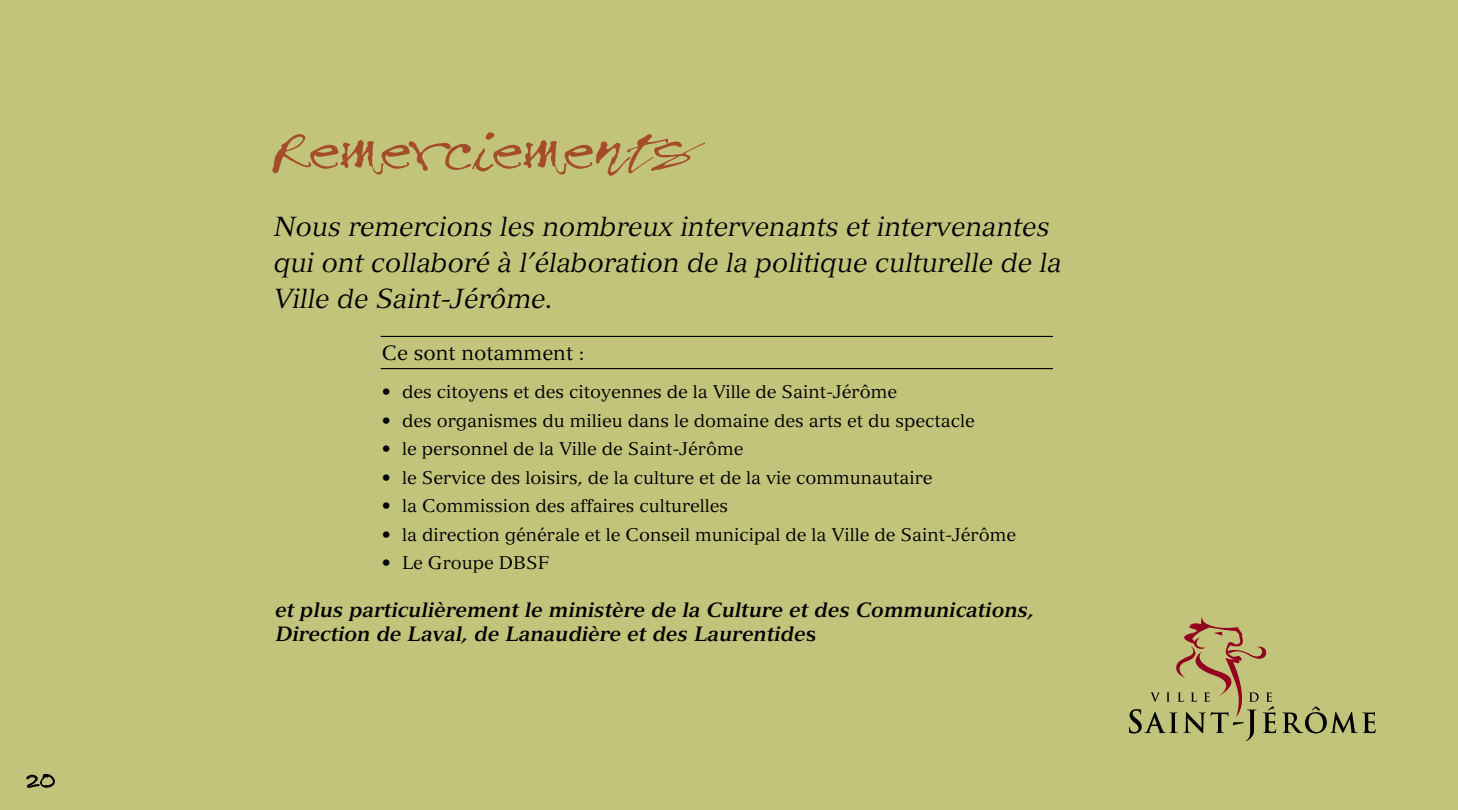
<style>
.page{position:relative;width:1458px;height:810px;background:#c1c47a}
.page>*{position:absolute;margin:0;border:0;box-sizing:border-box;transform-origin:0 0}
.Titre_Treefrog{font:54px "Treefrog";color:#a54d2a}
.Texte_12_pt{font:italic 27px/36px "Versailles";color:#000}
.Texte_10_pt{font:italic 700 20.25px/24.8px "Versailles";color:#000}
.Texte_10_pt-2{font:20.25px "Versailles";color:#000}
.t1{font:20.25px "Treefrog";color:#000}
.Texte_10_pt-3{font:18px "Versailles";color:#000}
.s1{font-style:normal}
</style>
<div class="page">
<hr style="left:381px;top:368px;width:672px;height:1px;background:#000">
<hr style="left:381px;top:336px;width:672px;height:1px;background:#000">
<svg style="left:1282px;top:706px;width:94px;height:27px"></svg>
<svg style="left:1129px;top:617px;width:147px;height:124px"></svg>
<svg style="left:26px;top:774px;width:29px;height:14px"></svg>
<p class="t1" style="left:26px;top:771px;width:31px">20</p>
<p class="Titre_Treefrog" style="left:273px;top:126px;width:420px">Remerciements</p>
<p class="Texte_12_pt" style="left:273px;top:208px;width:790px">Nous remercions les nombreux intervenants et intervenantes qui ont collaboré à l’élaboration de la politique culturelle de la<br>Ville de Saint-Jérôme.</p>
<p class="Texte_10_pt-2" style="left:382px;top:341px;width:204px">Ce sont notamment :</p>
<p class="Texte_10_pt-3" style="left:382px;top:381px;width:517px">• des citoyens et des citoyennes de la Ville de Saint-Jérôme</p>
<p class="Texte_10_pt-3" style="left:382px;top:409px;width:594px">• des organismes du milieu dans le domaine des arts et du spectacle</p>
<p class="Texte_10_pt-3" style="left:382px;top:438px;width:363px">• le personnel de la Ville de Saint-Jérôme</p>
<p class="Texte_10_pt-3" style="left:382px;top:466px;width:552px">• le Service des loisirs, de la culture et de la vie communautaire</p>
<p class="Texte_10_pt-3" style="left:382px;top:495px;width:348px">• la Commission des affaires culturelles</p>
<p class="Texte_10_pt-3" style="left:382px;top:523px;width:636px">• la direction générale et le Conseil municipal de la Ville de Saint-Jérôme</p>
<p class="Texte_10_pt-3" style="left:382px;top:552px;width:169px">• Le Groupe DBSF</p>
<p class="Texte_10_pt" style="left:275px;top:597px;width:760px">et plus particulièrement le ministère de la Culture et des Communications,<br>Direction de Laval, de Lanaudière et des Laurentide<span class="s1">s</span></p>
</div>
